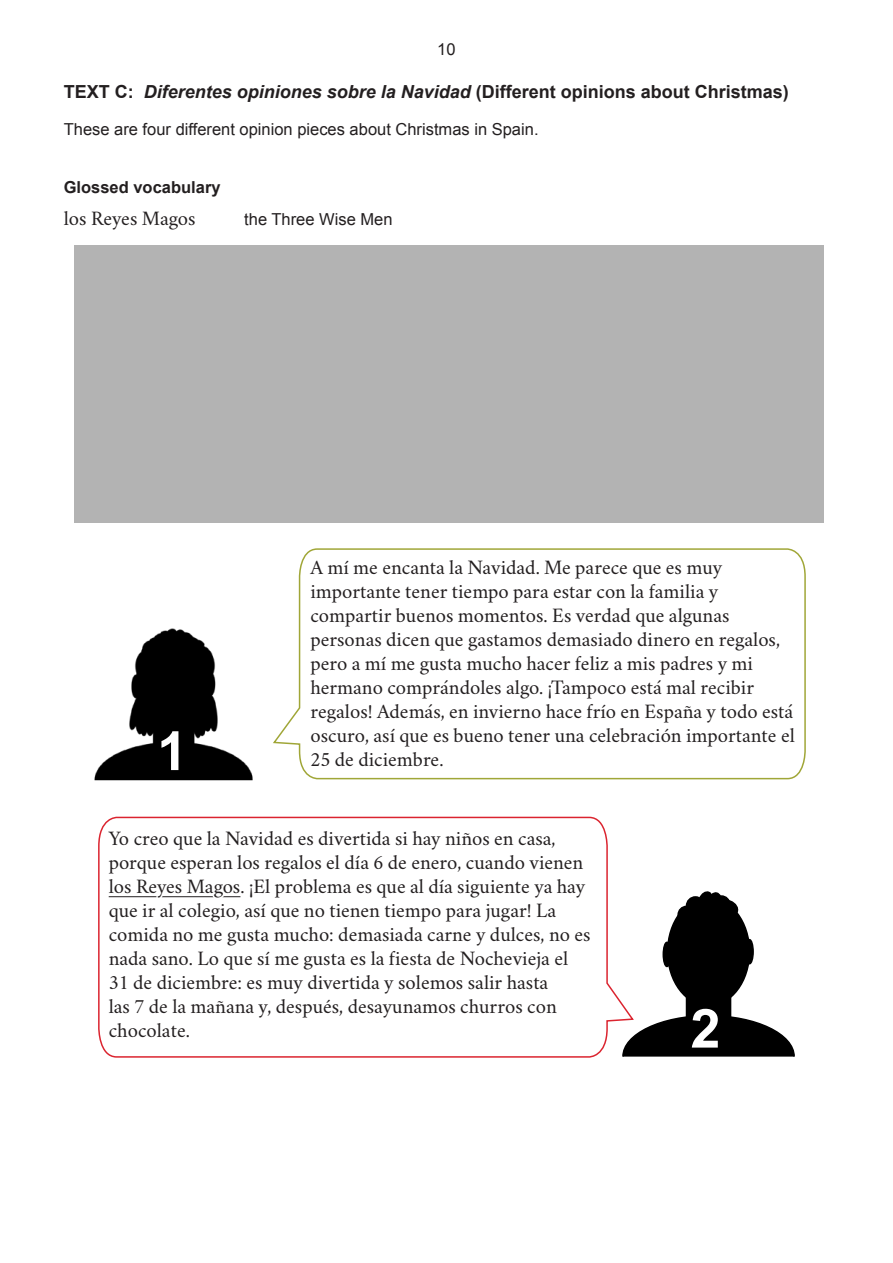
<style>
.page{position:relative;width:893px;height:1263px;background:#fff}
.page>*{position:absolute;margin:0;border:0;box-sizing:border-box;transform-origin:0 0}
.Body{font:700 54px "Arial";color:#fff}
.Language_-_resource{font:20.7px/24px "Whero";color:#231f20}
.Language_-_glossed_v{font:20.7px "Whero";color:#231f20}
.Question{font:700 18px "Arial";color:#231f20}
.Body-2{font:16.5px "Arial";color:#231f20}
.Body-3{font:700 16.5px "Arial";color:#231f20}
.Language_-_glossed_v-2{font:16.5px "Arial";color:#231f20}
.s1{font-style:italic}
.s2{color:#fff}
</style>
<div class="page">
<svg style="left:273px;top:548px;width:533px;height:232px"></svg>
<img style="left:94px;top:628px;width:159px;height:153px">
<svg style="left:98px;top:816px;width:532px;height:242px"></svg>
<hr style="left:109px;top:896px;width:131px;height:1px;background:#231f20">
<div style="left:668px;top:898px;width:81px;height:108px;background:#000;border-radius:50%"></div>
<svg style="left:621px;top:1014px;width:174px;height:44px"></svg>
<div style="left:686px;top:984px;width:45px;height:63px;background:#000"></div>
<div style="left:663px;top:942px;width:8px;height:24px;background:#000;border-radius:50%"></div>
<div style="left:662px;top:941px;width:9px;height:26px;border:2px solid #000;border-radius:50%"></div>
<div style="left:746px;top:940px;width:7px;height:24px;background:#000;border-radius:50%"></div>
<div style="left:745px;top:939px;width:9px;height:25px;border:2px solid #000;border-radius:50%"></div>
<div style="left:686px;top:897px;width:18px;height:18px;background:#000;border-radius:50%"></div>
<div style="left:686px;top:896px;width:19px;height:19px;border:2px solid #000;border-radius:50%"></div>
<div style="left:670px;top:1019px;width:18px;height:18px;background:#000;border-radius:50%"></div>
<div style="left:669px;top:1018px;width:20px;height:20px;border:2px solid #000;border-radius:50%"></div>
<div style="left:678px;top:906px;width:17px;height:17px;background:#000;border-radius:50%"></div>
<div style="left:677px;top:906px;width:19px;height:18px;border:2px solid #000;border-radius:50%"></div>
<div style="left:693px;top:1029px;width:18px;height:19px;border:2px solid #000;border-radius:50%"></div>
<svg style="left:697px;top:891px;width:42px;height:25px"></svg>
<div style="left:74px;top:246px;width:750px;height:277px;background:#b3b3b3"></div>
<p class="Body-2" style="left:437px;top:38px;width:20px">10</p>
<p class="Question" style="left:64px;top:80px;width:727px">TEXT C: <span class="s1">Diferentes opiniones sobre la Navidad</span> (Different opinions about Christmas)</p>
<p class="Body-2" style="left:64px;top:118px;width:476px">These are four different opinion pieces about Christmas in Spain.</p>
<p class="Body-3" style="left:64px;top:177px;width:158px">Glossed vocabulary</p>
<p class="Language_-_glossed_v" style="left:64px;top:201px;width:133px">los Reyes Magos</p>
<p class="Language_-_glossed_v-2" style="left:244px;top:208px;width:150px">the Three Wise Men</p>
<p class="Body" style="left:157px;top:715px;width:32px">1</p>
<p class="Language_-_resource" style="left:310px;top:553px;width:486px">A mí me encanta la Navidad. Me parece que es muy importante tener tiempo para estar con la familia y compartir buenos momentos. Es verdad que algunas personas dicen que gastamos demasiado dinero en regalos, pero a mí me gusta mucho hacer feliz a mis padres y mi hermano comprándoles algo. ¡Tampoco está mal recibir regalos! Además, en invierno hace frío en España y todo está oscuro, así que es bueno tener una celebración importante el</p>
<p class="Language_-_resource" style="left:310px;top:745px;width:135px">25 de diciembre.</p>
<p class="Language_-_resource" style="left:109px;top:824px;width:483px">Yo creo que la Navidad es divertida si hay niños en casa, porque esperan los regalos el día 6 de enero, cuando vienen <span class="s2">los Reyes Magos</span>. ¡El problema es que al día siguiente ya hay que ir al colegio, así que no tienen tiempo para jugar! La comida no me gusta mucho: demasiada carne y dulces, no es nada sano. Lo que sí me gusta es la fiesta de Nochevieja el 31 de diciembre: es muy divertida y solemos salir hasta<br>las 7 de la mañana y, después, desayunamos churros con chocolate.</p>
<p class="Body" style="left:690px;top:993px;width:32px">2</p>
</div>
